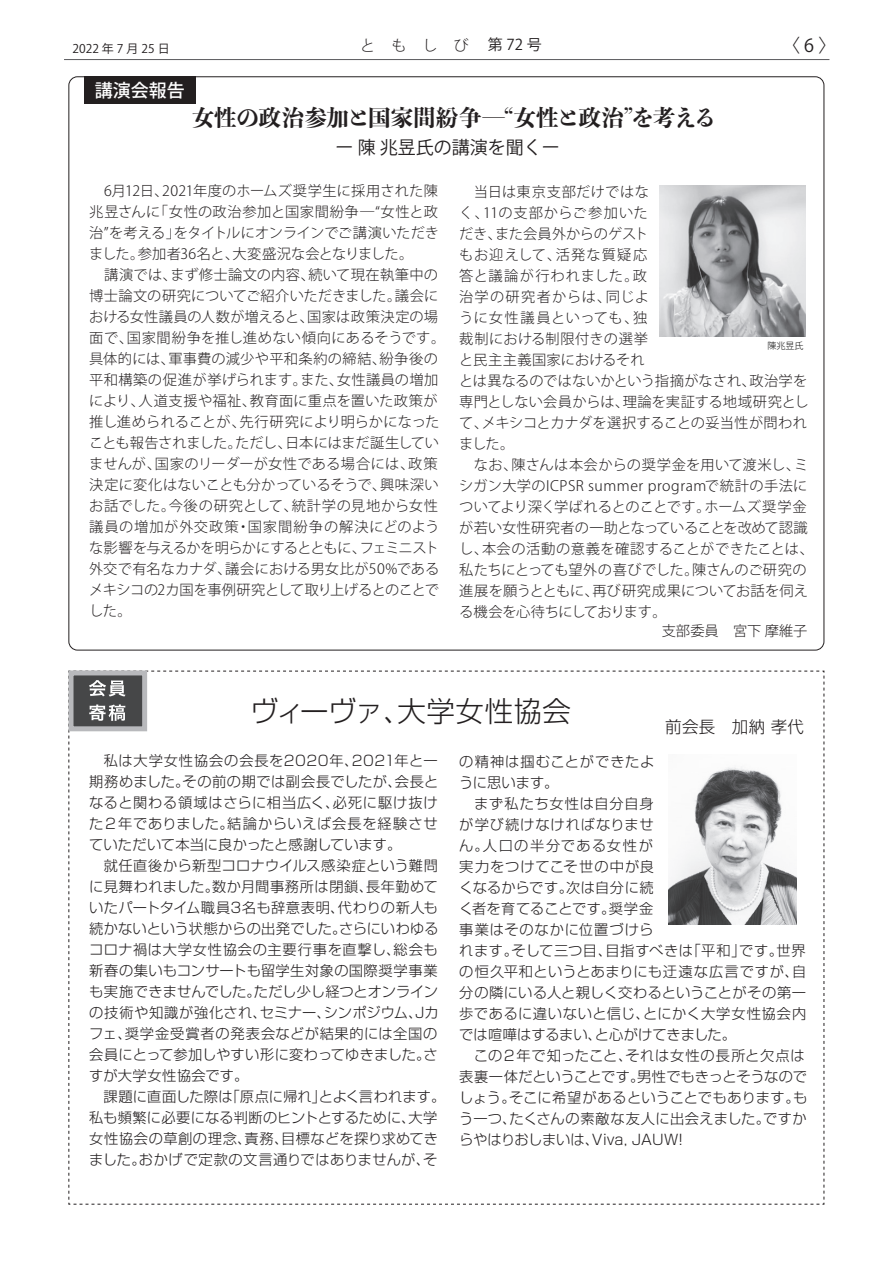
<style>
.page{position:relative;width:893px;height:1263px;background:#fff}
.page>*{position:absolute;margin:0;border:0;box-sizing:border-box;transform-origin:0 0}
.t1{font:300 28.5px "Shin Go Pro";letter-spacing:.005em;color:#231f20}
.t2{font:22.5px "Toppan Bunkyu Midashi Min Std EB";letter-spacing:-.015em;color:#231f20}
.t3{font:18px "Koz Go Pro";color:#231f20}
.t4{font:500 18px "Koz Go Pro";color:#fff}
.t5{font:300 16.5px "Shin Go Pro";letter-spacing:.025em;color:#231f20}
.t6{font:300 15px "Koz Go Pro";color:#231f20}
.t7{font:15px "Koz Go Pro";color:#231f20}
.t8{font:300 14.25px/21px "Koz Go Pro";letter-spacing:.01em;color:#231f20}
.t9{font:300 14.25px/21px "Shin Go Pro";letter-spacing:.025em;color:#231f20}
.t10{font:12px "Koz Go Pro";letter-spacing:.25em;color:#231f20}
.t11{font:300 9px "Koz Go Pro";color:#030303}
</style>
<div class="page">
<div style="left:84px;top:77px;width:112px;height:27px;background:#231f20"></div>
<svg style="left:68px;top:670px;width:757px;height:535px"></svg>
<img style="left:659px;top:186px;width:146px;height:151px">
<hr style="left:64px;top:59px;width:765px;height:1px;background:#636366">
<p class="t10" style="left:73px;top:41px;width:99px">2022年7月25日</p>
<p class="t6" style="left:360px;top:35px;width:110px">と も し び</p>
<p class="t7" style="left:488px;top:35px;width:56px">第72号</p>
<p class="t3" style="left:782px;top:33px;width:56px">〈 6 〉</p>
<p class="t4" style="left:95px;top:78px;width:92px">講演会報告</p>
<h2 class="t2" style="left:192px;top:100px;width:526px">女性の政治参加と国家間紛争―“女性と政治”を考える</h2>
<p class="t3" style="left:336px;top:136px;width:226px">ー 陳 兆昱氏の講演を聞くー</p>
<p class="t8" style="left:89px;top:180px;width:351px;text-align:justify;text-indent:15px">6月12日、2021年度のホームズ奨学生に採用された陳兆昱さんに「女性の政治参加と国家間紛争―“女性と政治”を考える」をタイトルにオンラインでご講演いただきました。参加者36名と、大変盛況な会となりました。</p>
<p class="t8" style="left:89px;top:264px;width:358px;text-indent:15px">講演では、まず修士論文の内容、続いて現在執筆中の博士論文の研究についてご紹介いただきました。議会における女性議員の人数が増えると、国家は政策決定の場面で、国家間紛争を推し進めない傾向にあるそうです。具体的には、軍事費の減少や平和条約の締結、紛争後の平和構築の促進が挙げられます。また、女性議員の増加により、人道支援や福祉、教育面に重点を置いた政策が推し進められることが、先行研究により明らかになったことも報告されました。ただし、日本にはまだ誕生していませんが、国家のリーダーが女性である場合には、政策決定に変化はないことも分かっているそうで、興味深いお話でした。今後の研究として、統計学の見地から女性議員の増加が外交政策・国家間紛争の解決にどのような影響を与えるかを明らかにするとともに、フェミニスト外交で有名なカナダ、議会における男女比が50%であるメキシコの2カ国を事例研究として取り上げるとのことでした。</p>
<p class="t8" style="left:459px;top:181px;width:351px;text-indent:15px">当日は東京支部だけではな<br>く、11の支部からご参加いた<br>だき、また会員外からのゲスト<br>もお迎えして、活発な質疑応<br>答と議論が行われました。政<br>治学の研究者からは、同じよ<br>うに女性議員といっても、独<br>裁制における制限付きの選挙<br>と民主主義国家におけるそれ　　　　　　　　　　　とは異なるのではないかという指摘がなされ、政治学を専門としない会員からは、理論を実証する地域研究として、メキシコとカナダを選択することの妥当性が問われました。</p>
<p class="t8" style="left:459px;top:455px;width:356px;text-indent:15px">なお、陳さんは本会からの奨学金を用いて渡米し、ミシガン大学のICPSR summer programで統計の手法についてより深く学ばれるとのことです。ホームズ奨学金が若い女性研究者の一助となっていることを改めて認識し、本会の活動の意義を確認することができたことは、私たちにとっても望外の喜びでした。陳さんのご研究の進展を願うとともに、再び研究成果についてお話を伺える機会を心待ちにしております。</p>
<p class="t11" style="left:767px;top:340px;width:37px">陳兆昱氏</p>
<p class="t8" style="left:662px;top:620px;width:147px">支部委員　宮下 摩維子</p>
<h1 class="t1" style="left:250px;top:688px;width:322px">ヴィーヴァ、大学女性協会</h1>
<p class="t5" style="left:665px;top:713px;width:140px">前会長　加納 孝代</p>
<p class="t9" style="left:89px;top:749px;width:357px">　私は大学女性協会の会長を2020年、2021年と一期務めました。その前の期では副会長でしたが、会長となると関わる領域はさらに相当広く、必死に駆け抜けた２年でありました。結論からいえば会長を経験させていただいて本当に良かったと感謝しています。<br>　就任直後から新型コロナウイルス感染症という難問に見舞われました。数か月間事務所は閉鎖、長年勤めていたパートタイム職員3名も辞意表明、代わりの新人も続かないという状態からの出発でした。さらにいわゆるコロナ禍は大学女性協会の主要行事を直撃し、総会も新春の集いもコンサートも留学生対象の国際奨学事業も実施できませんでした。ただし少し経つとオンラインの技術や知識が強化され、セミナー、シンポジウム、Jカフェ、奨学金受賞者の発表会などが結果的には全国の会員にとって参加しやすい形に変わってゆきました。さすが大学女性協会です。<br>　課題に直面した際は「原点に帰れ」とよく言われます。私も頻繁に必要になる判断のヒントとするために、大学女性協会の草創の理念、責務、目標などを探り求めてきました。おかげで定款の文言通りではありませんが、そ</p>
<p class="t9" style="left:459px;top:749px;width:350px">の精神は掴むことができたよ<br>うに思います。<br>　まず私たち女性は自分自身<br>が学び続けなければなりませ<br>ん。人口の半分である女性が<br>実力をつけてこそ世の中が良<br>くなるからです。次は自分に続<br>く者を育てることです。奨学金<br>事業はそのなかに位置づけら<br>れます。そして三つ目、目指すべきは「平和」です。世界の恒久平和というとあまりにも迂遠な広言ですが、自分の隣にいる人と親しく交わるということがその第一歩であるに違いないと信じ、とにかく大学女性協会内では喧嘩はするまい、と心がけてきました。<br>　この２年で知ったこと、それは女性の長所と欠点は表裏一体だということです。男性でもきっとそうなのでしょう。そこに希望があるということでもあります。もう一つ、たくさんの素敵な友人に出会えました。ですからやはりおしまいは、Viva, JAUW!　</p>
</div>
